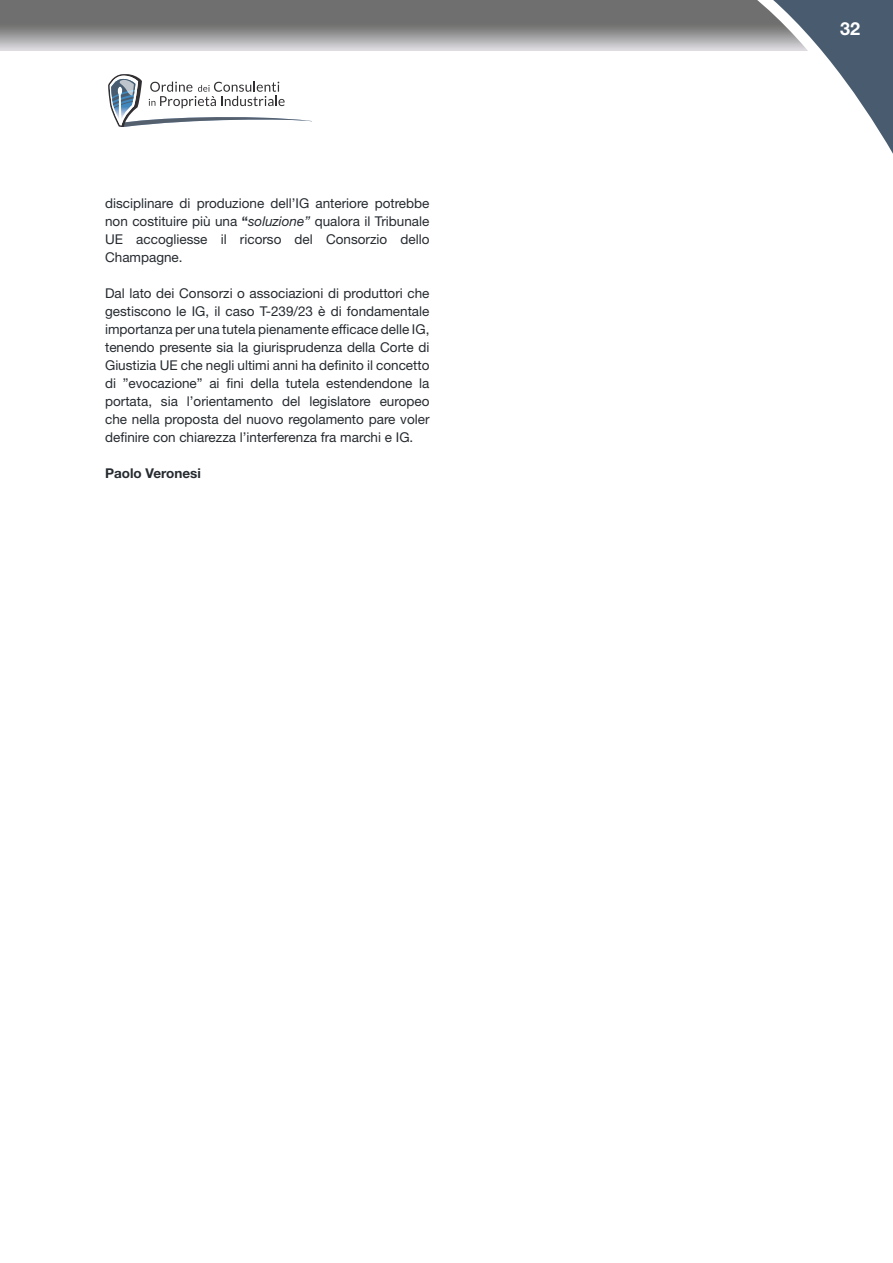
<style>
.page{position:relative;width:893px;height:1263px;background:#fff}
.page>*{position:absolute;margin:0;border:0;box-sizing:border-box;transform-origin:0 0}
.t1{font:700 18px "Helvetica Neue";color:#fff}
.t2{font:13.5px/18px "Helvetica Neue";color:#262b30;text-align:justify}
.t3{font:700 13.5px "Helvetica Neue";color:#262b30}
.s1{font-weight:700}
.s2{font-style:italic}
</style>
<div class="page">
<svg style="left:0;top:0;width:712px;height:51px;background:#8c8b8c"></svg>
<svg style="left:712px;top:0;width:181px;height:154px"></svg>
<svg style="left:108px;top:74px;width:204px;height:53px"></svg>
<p class="t2" style="left:105px;top:194px;width:326px">disciplinare di produzione dell’IG anteriore potrebbe non costituire più una <span class="s1">“</span><span class="s2">soluzione”</span> qualora il Tribunale UE accogliesse il ricorso del Consorzio dello Champagne.</p>
<p class="t2" style="left:105px;top:284px;width:326px">Dal lato dei Consorzi o associazioni di produttori che gestiscono le IG, il caso T-239/23 è di fondamentale importanza per una tutela pienamente efficace delle IG, tenendo presente sia la giurisprudenza della Corte di Giustizia UE che negli ultimi anni ha definito il concetto di ”evocazione” ai fini della tutela estendendone la portata, sia l’orientamento del legislatore europeo che nella proposta del nuovo regolamento pare voler definire con chiarezza l’interferenza fra marchi e IG.</p>
<p class="t3" style="left:105px;top:464px;width:97px">Paolo Veronesi</p>
<h1 class="t1" style="left:840px;top:18px;width:22px">32</h1>
</div>
